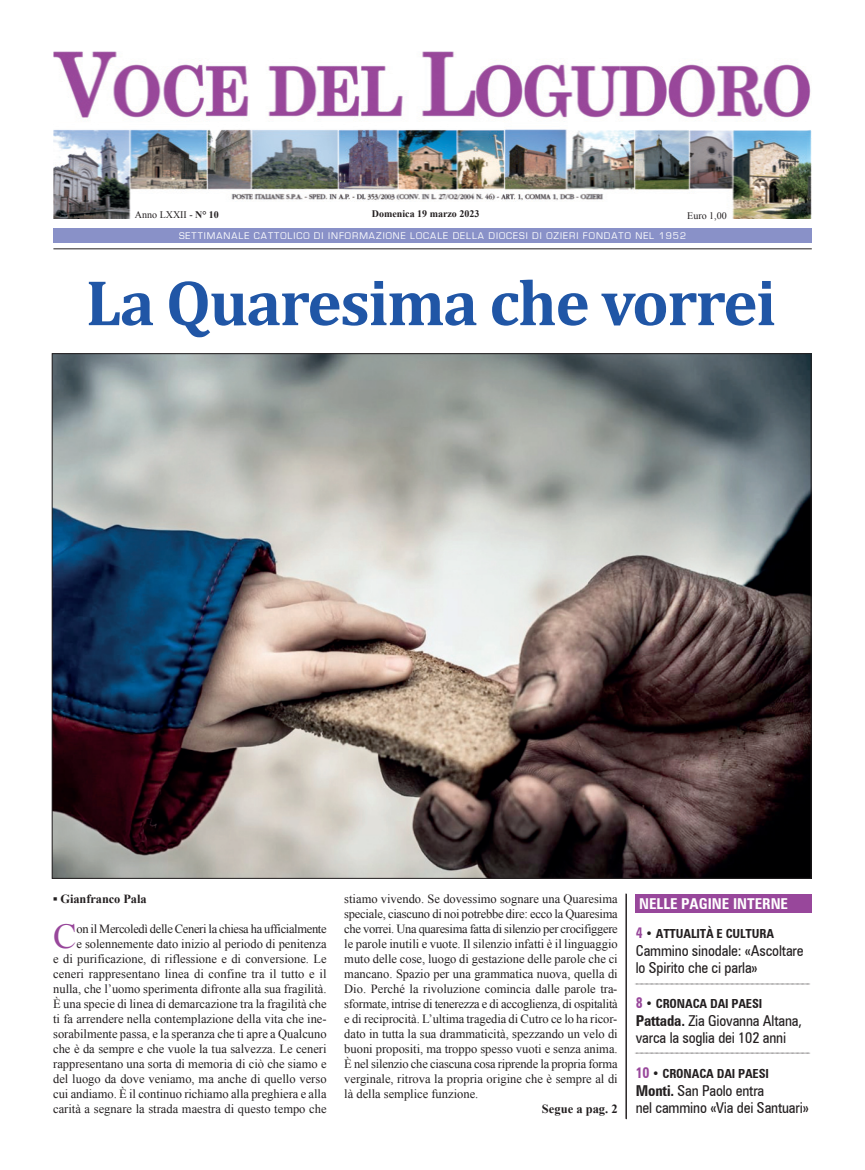
<style>
.page{position:relative;width:865px;height:1170px;background:#fff}
.page>*{position:absolute;margin:0;border:0;box-sizing:border-box;transform-origin:0 0}
.t1{font:700 65px "Cambria";letter-spacing:-.025em;color:#2056a6}
.t2{font:35.12px "Times New Roman";color:#98479b}
.t3{font:condensed 15px "Zurich BT";letter-spacing:-.01em;color:#231f20}
.t4{font:700 condensed 15px "Zurich BT";color:#fff}
.t5{font:12.5px/15px "Times New Roman";color:#231f20;text-align:right}
.t6{font:700 condensed 12.5px "Zurich BT";letter-spacing:-.01em;color:#231f20}
.t7{font:700 12.5px "Times New Roman";color:#231f20}
.t8{font:700 12.38px "Times New Roman";letter-spacing:-.005em;color:#231f20}
.t9{font:10px "Eurostile";letter-spacing:.1em;color:#fff}
.t10{font:10px "Times New Roman";color:#231f20}
.t11{font:700 10px "Times New Roman";color:#231f20}
.s1{font-weight:700}
.s2{font-size:15px;color:#98479b}
</style>
<div class="page">
<img style="left:53px;top:52px;width:758px;height:166px">
<div style="left:53px;top:228px;width:758px;height:15px;background:#8991c8"></div>
<hr style="left:53px;top:248px;width:758px;height:1px;background:#231f20">
<hr style="left:625px;top:893px;width:1px;height:225px;background:#231f20">
<div style="left:635px;top:894px;width:177px;height:19px;background:#98479b"></div>
<svg style="left:635px;top:983px;width:175px;height:1px"></svg>
<svg style="left:635px;top:1052px;width:175px;height:1px"></svg>
<hr style="left:626px;top:893px;width:1px;height:226px;background:#231f20">
<img style="left:54px;top:355px;width:755px;height:521px">
<p class="t10" style="left:135px;top:209px;width:85px">Anno LXXII - <span class="s1">N° 10</span></p>
<p class="t11" style="left:372px;top:208px;width:109px">Domenica 19 marzo 2023</p>
<p class="t10" style="left:687px;top:210px;width:41px">Euro 1,00</p>
<p class="t9" style="left:179px;top:231px;width:508px">SETTIMANALE CATTOLICO DI INFORMAZIONE LOCALE DELLA DIOCESI DI OZIERI FONDATO NEL 1952</p>
<p class="t1" style="left:86px;top:263px;width:692px">La Quaresima che vorrei</p>
<p class="t8" style="left:53px;top:891px;width:95px">▪ Gianfranco Pala</p>
<p class="t2" style="left:53px;top:916px;width:25px">C</p>
<p class="t5" style="left:53px;top:920px;width:275px">on il Mercoledì delle Ceneri la chiesa ha ufficialmente<br>e solennemente dato inizio al periodo di penitenza<br>e di purificazione, di riflessione e di conversione. Le ceneri rappresentano linea di confine tra il tutto e il nulla, che l’uomo sperimenta difronte alla sua fragilità.<br>È una specie di linea di demarcazione tra la fragilità che ti fa arrendere nella contemplazione della vita che ine&shy;sorabilmente passa, e la speranza che ti apre a Qualcuno che è da sempre e che vuole la tua salvezza. Le ceneri rappresentano una sorta di memoria di ciò che siamo e del luogo da dove veniamo, ma anche di quello verso cui andiamo. È il continuo richiamo alla preghiera e alla carità a segnare la strada maestra di questo tempo che</p>
<p class="t5" style="left:344px;top:890px;width:275px;text-align:justify">stiamo vivendo. Se dovessimo sognare una Quaresima speciale, ciascuno di noi potrebbe dire: ecco la Quaresima che vorrei. Una quaresima fatta di silenzio per crocifiggere le parole inutili e vuote. Il silenzio infatti è il linguaggio muto delle cose, luogo di gestazione delle parole che ci mancano. Spazio per una grammatica nuova, quella di Dio. Perché la rivoluzione comincia dalle parole tra&shy;sformate, intrise di tenerezza e di accoglienza, di ospitalità e di reciprocità. L’ultima tragedia di Cutro ce lo ha ricor&shy;dato in tutta la sua drammaticità, spezzando un velo di buoni propositi, ma troppo spesso vuoti e senza anima.<br>È nel silenzio che ciascuna cosa riprende la propria forma verginale, ritrova la propria origine che è sempre al di là della semplice funzione.</p>
<p class="t7" style="left:542px;top:1101px;width:77px">Segue a pag. 2</p>
<p class="t4" style="left:639px;top:894px;width:150px">NELLE PAGINE INTERNE</p>
<p class="t6" style="left:636px;top:926px;width:140px"><span class="s2">4</span> • ATTUALITÀ E CULTURA</p>
<p class="t3" style="left:635px;top:941px;width:169px">Cammino sinodale: «Ascoltare</p>
<p class="t3" style="left:635px;top:958px;width:123px">lo Spirito che ci parla»</p>
<p class="t6" style="left:636px;top:996px;width:128px"><span class="s2">8</span> • CRONACA DAI PAESI</p>
<p class="t3" style="left:635px;top:1011px;width:168px"><span class="s1">Pattada.</span> Zia Giovanna Altana,</p>
<p class="t3" style="left:635px;top:1028px;width:152px">varca la soglia dei 102 anni</p>
<p class="t6" style="left:636px;top:1066px;width:135px"><span class="s2">10</span> • CRONACA DAI PAESI</p>
<p class="t3" style="left:635px;top:1081px;width:130px"><span class="s1">Monti.</span> San Paolo entra</p>
<p class="t3" style="left:635px;top:1098px;width:174px">nel cammino «Via dei Santuari»</p>
</div>
